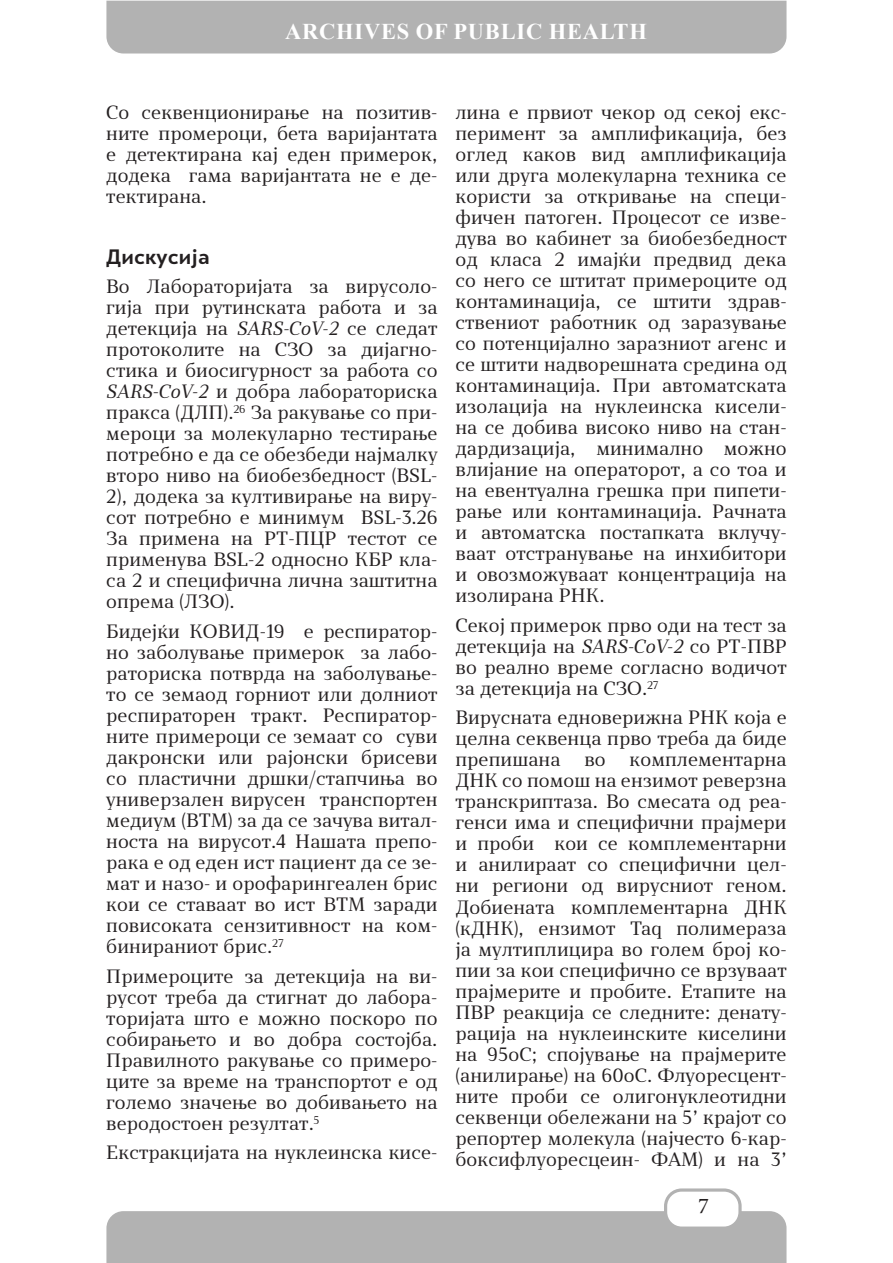
<style>
.page{position:relative;width:893px;height:1263px;background:#fff}
.page>*{position:absolute;margin:0;border:0;box-sizing:border-box;transform-origin:0 0}
.t1{font:700 22.5px "Times New Roman";letter-spacing:.035em;color:#fff}
.t2{font:22.5px "Minion Pro";color:#231f20}
.t3{font:700 19.5px "Skola Sans";letter-spacing:.005em;color:#231f20}
.t4{font:18px/21px "Skola Serif";letter-spacing:.005em;color:#231f20;text-align:justify}
.s1{font-family:"Skola Serif It"}
</style>
<div class="page">
<div style="left:106px;top:1211px;width:680px;height:52px;background:#b2b2b2"></div>
<div style="left:666px;top:1190px;width:74px;height:38px;background:#fff;border-radius:16px"></div>
<div style="left:664px;top:1188px;width:78px;height:42px;border:3px solid #b2b2b2;border-radius:16px"></div>
<div style="left:106px;top:1px;width:680px;height:53px;background:#b2b2b2"></div>
<p class="t1" style="left:285px;top:15px;width:363px">ARCHIVES OF PUBLIC HEALTH</p>
<p class="t4" style="left:106px;top:102px;width:333px">Со секвенционирање на позитив&shy;ните промероци, бета варијантата е детектирана кај еден примерок, додека гама варијантата не е де&shy;тектирана.</p>
<p class="t3" style="left:106px;top:245px;width:105px">Дискусија</p>
<p class="t4" style="left:106px;top:276px;width:333px">Во Лабораторијата за вирусоло&shy;гија при рутинската работа и за детекција на <span class="s1">SARS-CoV-2</span> се следат протоколите на СЗО за дијагно&shy;стика и биосигурност за работа со <span class="s1">SARS-CoV-2</span> и добра лабораториска пракса (ДЛП).<sup>26</sup> За ракување со при&shy;мероци за молекуларно тестирање потребно е да се обезбеди најмалку второ ниво на биобезбедност (BSL-2), додека за култивирање на виру&shy;сот потребно е минимум BSL-3.26<br>За примена на РТ-ПЦР тестот се применува BSL-2 односно КБР кла&shy;са 2 и специфична лична заштитна опрема (ЛЗО).</p>
<p class="t4" style="left:106px;top:621px;width:333px">Бидејќи КОВИД-19 е респиратор&shy;но заболување примерок за лабо&shy;раториска потврда на заболување&shy;то се земаод горниот или долниот респираторен тракт. Респиратор&shy;ните примероци се земаат со суви дакронски или рајонски брисеви со пластични дршки/стапчиња во универзален вирусен транспортен медиум (ВТМ) за да се зачува витал&shy;носта на вирусот.4 Нашата препо&shy;рака е од еден ист пациент да се зе&shy;мат и назо- и орофарингеален брис кои се ставаат во ист ВТМ заради повисоката сензитивност на ком&shy;бинираниот брис.<sup>27</sup></p>
<p class="t4" style="left:106px;top:965px;width:333px">Примероците за детекција на ви&shy;русот треба да стигнат до лабора&shy;торијата што е можно поскоро по собирањето и во добра состојба.<br>Правилното ракување со примеро&shy;ците за време на транспортот е од големо значење во добивањето на веродостоен резултат.<sup>5</sup></p>
<p class="t4" style="left:106px;top:1142px;width:333px">Екстракцијата на нуклеинска кисе-</p>
<p class="t4" style="left:455px;top:102px;width:333px">лина е првиот чекор од секој екс&shy;перимент за амплификација, без оглед каков вид амплификација или друга молекуларна техника се користи за откривање на специ&shy;фичен патоген. Процесот се изве&shy;дува во кабинет за биобезбедност од класа 2 имајќи предвид дека со него се штитат примероците од контаминација, се штити здрав&shy;ствениот работник од заразување со потенцијално заразниот агенс и се штити надворешната средина од контаминација. При автоматската изолација на нуклеинска кисели&shy;на се добива високо ниво на стан&shy;дардизација, минимално можно влијание на операторот, а со тоа и на евентуална грешка при пипети&shy;рање или контаминација. Рачната и автоматска постапката вклучу&shy;ваат отстранување на инхибитори и овозможуваат концентрација на изолирана РНК.</p>
<p class="t4" style="left:455px;top:615px;width:333px">Секој примерок прво оди на тест за детекција на <span class="s1">SARS-CoV-2</span> со РТ-ПВР во реално време согласно водичот за детекција на СЗО.<sup>27</sup></p>
<p class="t4" style="left:455px;top:707px;width:333px">Вирусната едноверижна РНК која е целна секвенца прво треба да биде препишана</p>
<p class="t4" style="left:455px;top:749px;width:333px;text-indent:174px">комплементарна ДНК со помош на ензимот реверзна транскриптаза. Во смесата од реа&shy;генси има и специфични прајмери и проби кои се комплементарни и анилираат со специфични цел&shy;ни региони од вирусниот геном.<br>Добиената комплементарна ДНК (кДНК), ензимот Taq полимераза ја мултиплицира во голем број ко&shy;пии за кои специфично се врзуваат прајмерите и пробите. Eтапите на ПВР реакција се следните: денату&shy;рација на нуклеинските киселини на 95оС; споjување на праjмерите (анилирање) на 60оС. Флуоресцент&shy;ните проби се олигонуклеотидни секвенци обележани на 5’ крајот со репортер молекула (најчесто 6-кар&shy;боксифлуоресцеин- ФАМ) и на 3’</p>
<p class="t4" style="left:584px;top:749px;width:23px">во</p>
<p class="t2" style="left:698px;top:1191px;width:12px">7</p>
</div>
